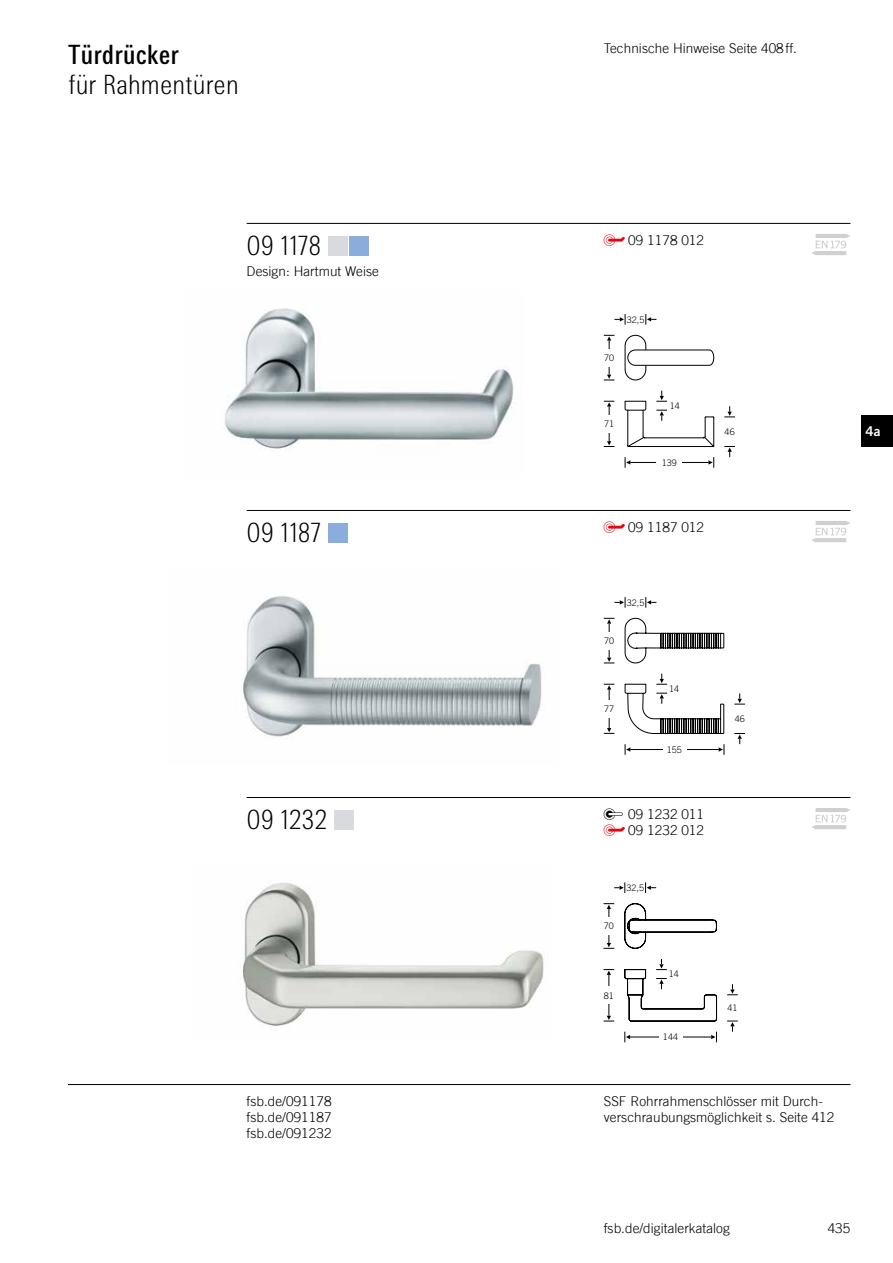
<style>
.page{position:relative;width:893px;height:1263px;background:#fff}
.page>*{position:absolute;margin:0;border:0;box-sizing:border-box;transform-origin:0 0}
.t1{font:27px "Traffic Mager";color:#000}
.t2{font:27px "Traffic Kraeftig";color:#000}
.t3{font:300 13.5px/15.9px "FSB Trade";letter-spacing:.005em;color:#000}
.t4{font:13.5px "FSB Trade Bold Two";color:#fff}
.t5{font:300 9px "FSB Trade";letter-spacing:.005em;color:#000}
</style>
<div class="page">
<div style="left:861px;top:415px;width:32px;height:31px;background:#000"></div>
<img style="left:243px;top:596px;width:300px;height:143px">
<hr style="left:68px;top:1084px;width:782px;height:1px;background:#000">
<hr style="left:247px;top:223px;width:603px;height:1px;background:#000">
<hr style="left:247px;top:510px;width:603px;height:1px;background:#000">
<div style="left:328px;top:236px;width:19px;height:19px;background:#d8dadd"></div>
<div style="left:349px;top:236px;width:19px;height:19px;background:#8baddc"></div>
<svg style="left:604px;top:441px;width:10px;height:6px"></svg>
<hr style="left:609px;top:406px;width:1px;height:35px;background:#000">
<svg style="left:604px;top:401px;width:10px;height:5px"></svg>
<div style="left:604px;top:415px;width:10px;height:17px;background:#fff"></div>
<svg style="left:614px;top:314px;width:12px;height:11px"></svg>
<svg style="left:645px;top:314px;width:11px;height:11px"></svg>
<svg style="left:625px;top:457px;width:5px;height:11px"></svg>
<hr style="left:630px;top:462px;width:78px;height:1px;background:#000">
<svg style="left:708px;top:457px;width:6px;height:11px"></svg>
<div style="left:657px;top:457px;width:25px;height:11px;background:#fff"></div>
<svg style="left:604px;top:375px;width:10px;height:6px"></svg>
<hr style="left:609px;top:341px;width:1px;height:34px;background:#000">
<svg style="left:604px;top:335px;width:10px;height:6px"></svg>
<div style="left:604px;top:349px;width:10px;height:17px;background:#fff"></div>
<svg style="left:624px;top:334px;width:91px;height:113px"></svg>
<svg style="left:724px;top:446px;width:11px;height:11px"></svg>
<svg style="left:724px;top:406px;width:11px;height:12px"></svg>
<svg style="left:812px;top:234px;width:38px;height:21px"></svg>
<img style="left:225px;top:308px;width:289px;height:141px">
<hr style="left:247px;top:797px;width:603px;height:1px;background:#000">
<div style="left:328px;top:523px;width:19px;height:19px;background:#8baddc"></div>
<svg style="left:812px;top:521px;width:38px;height:21px"></svg>
<div style="left:334px;top:810px;width:19px;height:19px;background:#d8dadd"></div>
<svg style="left:812px;top:808px;width:38px;height:21px"></svg>
<svg style="left:614px;top:597px;width:12px;height:11px"></svg>
<svg style="left:645px;top:597px;width:11px;height:11px"></svg>
<svg style="left:604px;top:658px;width:10px;height:6px"></svg>
<hr style="left:609px;top:624px;width:1px;height:34px;background:#000">
<svg style="left:604px;top:618px;width:10px;height:6px"></svg>
<div style="left:604px;top:632px;width:10px;height:17px;background:#fff"></div>
<svg style="left:604px;top:728px;width:10px;height:6px"></svg>
<hr style="left:609px;top:689px;width:1px;height:39px;background:#000">
<svg style="left:604px;top:684px;width:10px;height:5px"></svg>
<div style="left:604px;top:700px;width:10px;height:17px;background:#fff"></div>
<svg style="left:624px;top:617px;width:101px;height:138px"></svg>
<svg style="left:734px;top:733px;width:11px;height:11px"></svg>
<svg style="left:734px;top:693px;width:11px;height:12px"></svg>
<svg style="left:614px;top:882px;width:11px;height:11px"></svg>
<svg style="left:645px;top:882px;width:11px;height:11px"></svg>
<svg style="left:604px;top:943px;width:10px;height:6px"></svg>
<hr style="left:609px;top:909px;width:1px;height:34px;background:#000">
<svg style="left:604px;top:903px;width:10px;height:6px"></svg>
<div style="left:604px;top:917px;width:10px;height:17px;background:#fff"></div>
<svg style="left:604px;top:1016px;width:10px;height:6px"></svg>
<hr style="left:609px;top:974px;width:1px;height:42px;background:#000">
<svg style="left:604px;top:969px;width:10px;height:6px"></svg>
<div style="left:604px;top:987px;width:10px;height:17px;background:#fff"></div>
<svg style="left:624px;top:1032px;width:6px;height:10px"></svg>
<hr style="left:630px;top:1037px;width:81px;height:1px;background:#000">
<svg style="left:711px;top:1032px;width:6px;height:10px"></svg>
<div style="left:659px;top:1032px;width:24px;height:10px;background:#fff"></div>
<svg style="left:727px;top:1021px;width:11px;height:11px"></svg>
<svg style="left:727px;top:984px;width:11px;height:11px"></svg>
<svg style="left:624px;top:903px;width:94px;height:119px"></svg>
<img style="left:243px;top:882px;width:301px;height:144px">
<h1 class="t2" style="left:68px;top:39px;width:112px">Türdrücker</h1>
<h1 class="t1" style="left:68px;top:68px;width:172px">für Rahmentüren</h1>
<p class="t3" style="left:604px;top:40px;width:195px">Technische Hinweise Seite 408ff.</p>
<h1 class="t1" style="left:247px;top:230px;width:76px">09 1178</h1>
<p class="t3" style="left:247px;top:263px;width:134px">Design: Hartmut Weise</p>
<p class="t3" style="left:628px;top:232px;width:77px">09 1178 012</p>
<p class="t5" style="left:604px;top:352px;width:12px">70</p>
<p class="t5" style="left:627px;top:314px;width:19px">32,5</p>
<p class="t5" style="left:604px;top:419px;width:12px">71</p>
<p class="t5" style="left:670px;top:400px;width:12px">14</p>
<p class="t5" style="left:662px;top:457px;width:17px">139</p>
<p class="t5" style="left:725px;top:426px;width:12px">46</p>
<h1 class="t1" style="left:247px;top:517px;width:76px">09 1187</h1>
<p class="t3" style="left:628px;top:519px;width:77px">09 1187 012</p>
<p class="t5" style="left:604px;top:635px;width:12px">70</p>
<p class="t5" style="left:627px;top:597px;width:19px">32,5</p>
<p class="t5" style="left:604px;top:703px;width:12px">77</p>
<p class="t5" style="left:669px;top:683px;width:12px">14</p>
<p class="t5" style="left:667px;top:744px;width:17px">155</p>
<h1 class="t1" style="left:247px;top:804px;width:82px">09 1232</h1>
<p class="t3" style="left:628px;top:806px;width:77px">09 1232 011<br>09 1232 012</p>
<p class="t5" style="left:604px;top:921px;width:12px">70</p>
<p class="t5" style="left:626px;top:882px;width:19px">32,5</p>
<p class="t5" style="left:604px;top:990px;width:12px">81</p>
<p class="t5" style="left:669px;top:969px;width:12px">14</p>
<p class="t5" style="left:663px;top:1032px;width:17px">144</p>
<p class="t5" style="left:735px;top:713px;width:12px">46</p>
<p class="t5" style="left:727px;top:1002px;width:12px">41</p>
<p class="t3" style="left:247px;top:1093px;width:86px;text-align:justify">fsb.de/091178 fsb.de/091187 fsb.de/091232</p>
<p class="t3" style="left:604px;top:1093px;width:232px">SSF Rohrrahmenschlösser mit Durch&shy;verschraubungsmöglichkeit s. Seite 412</p>
<p class="t4" style="left:865px;top:423px;width:17px">4a</p>
<p class="t3" style="left:604px;top:1220px;width:127px">fsb.de/digitalerkatalog</p>
<p class="t3" style="left:828px;top:1220px;width:24px">435</p>
</div>
